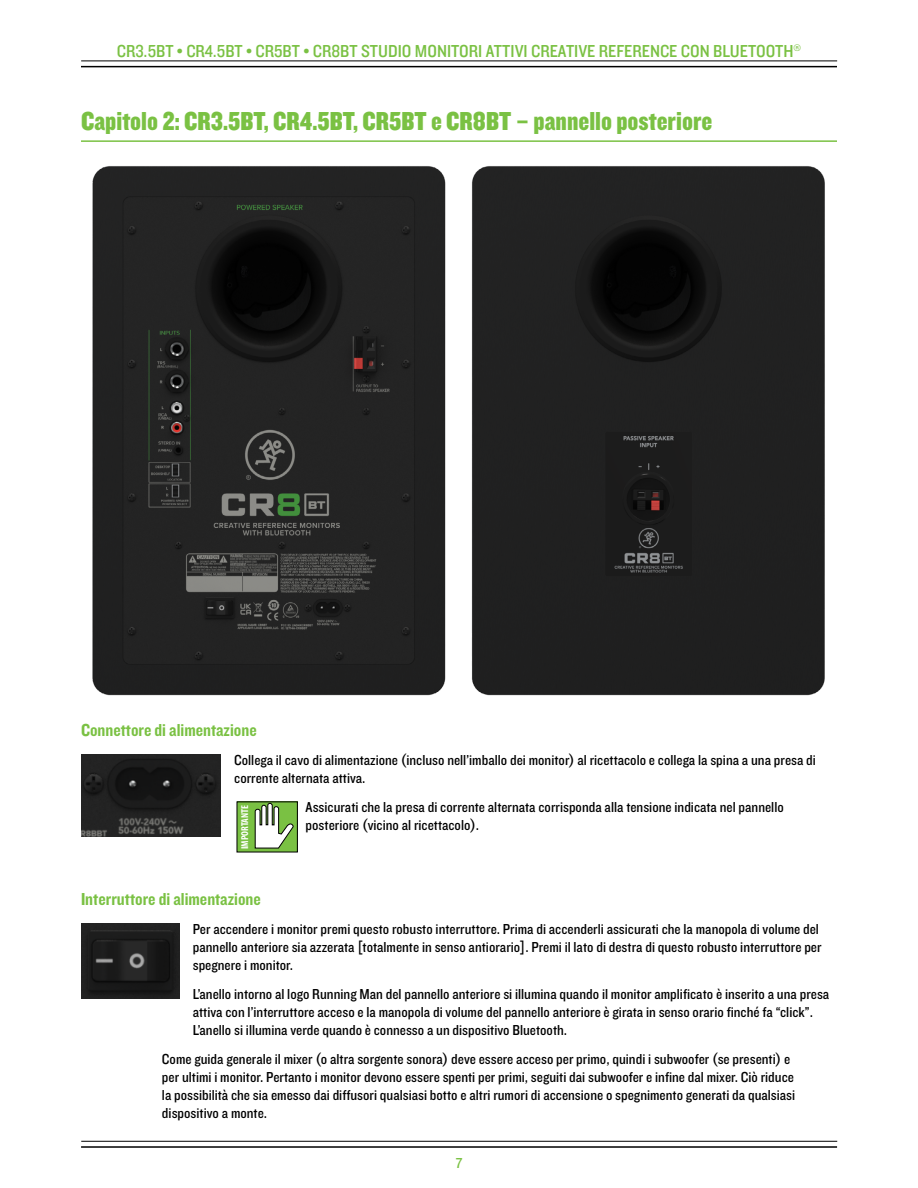
<style>
.page{position:relative;width:918px;height:1188px;background:#fff}
.page>*{position:absolute;margin:0;border:0;box-sizing:border-box;transform-origin:0 0}
.t1{font:27px "Knockout 70 Full Welterwt";color:#7ac143}
.t2{font:18px "Knockout 30 Junior Welterwt";color:#7ac143}
.t3{font:18px "Knockout 50 Welterweight";color:#7ac143}
.t4{font:15px/18px "Knockout 30 Junior Welterwt";color:#000}
.t5{font:15px "Knockout 30 Junior Welterwt";color:#7ac143}
.t6{font:700 condensed 10.05px "Myriad Pro";color:#fff}
</style>
<div class="page">
<hr style="left:81px;top:66px;width:756px;height:1px;background:#000">
<hr style="left:81px;top:61px;width:756px;height:1px;background:#000">
<hr style="left:81px;top:1146px;width:756px;height:2px;background:#000">
<hr style="left:81px;top:1141px;width:756px;height:1px;background:#000">
<hr style="left:81px;top:140px;width:756px;height:2px;background:#7ac143">
<img style="left:92px;top:166px;width:733px;height:530px">
<img style="left:81px;top:755px;width:140px;height:82px">
<div style="left:237px;top:802px;width:60px;height:50px;background:#7ac143"></div>
<svg style="left:254px;top:803px;width:40px;height:46px"></svg>
<img style="left:81px;top:923px;width:98px;height:75px">
<p class="t2" style="left:117px;top:39px;width:686px">CR3.5BT • CR4.5BT • CR5BT • CR8BT STUDIO MONITORI ATTIVI CREATIVE REFERENCE CON BLUETOOTH®</p>
<h1 class="t1" style="left:81px;top:103px;width:633px">Capitolo 2: CR3.5BT, CR4.5BT, CR5BT e CR8BT – pannello posteriore</h1>
<p class="t3" style="left:81px;top:718px;width:177px">Connettore di alimentazione</p>
<p class="t4" style="left:234px;top:750px;width:583px">Collega il cavo di alimentazione (incluso nell’imballo dei monitor) al ricettacolo e collega la spina a una presa di corrente alternata attiva.</p>
<p class="t4" style="left:306px;top:797px;width:480px">Assicurati che la presa di corrente alternata corrisponda alla tensione indicata nel pannello posteriore (vicino al ricettacolo).</p>
<p class="t6" style="left:239px;top:849px;width:46px;rotate:-90deg">IMPORTANTE</p>
<p class="t3" style="left:81px;top:888px;width:181px">Interruttore di alimentazione</p>
<p class="t4" style="left:193px;top:920px;width:630px">Per accendere i monitor premi questo robusto interruttore. Prima di accenderli assicurati che la manopola di volume del pannello anteriore sia azzerata [totalmente in senso antiorario]. Premi il lato di destra di questo robusto interruttore per spegnere i monitor.</p>
<p class="t4" style="left:193px;top:984px;width:638px">L’anello intorno al logo Running Man del pannello anteriore si illumina quando il monitor amplificato è inserito a una presa attiva con l’interruttore acceso e la manopola di volume del pannello anteriore è girata in senso orario finché fa “click”.<br>L’anello si illumina verde quando è connesso a un dispositivo Bluetooth.</p>
<p class="t4" style="left:162px;top:1049px;width:635px">Come guida generale il mixer (o altra sorgente sonora) deve essere acceso per primo, quindi i subwoofer (se presenti) e per ultimi i monitor. Pertanto i monitor devono essere spenti per primi, seguiti dai subwoofer e infine dal mixer. Ciò riduce la possibilità che sia emesso dai diffusori qualsiasi botto e altri rumori di accensione o spegnimento generati da qualsiasi dispositivo a monte.</p>
<p class="t5" style="left:456px;top:1153px;width:8px">7</p>
</div>
